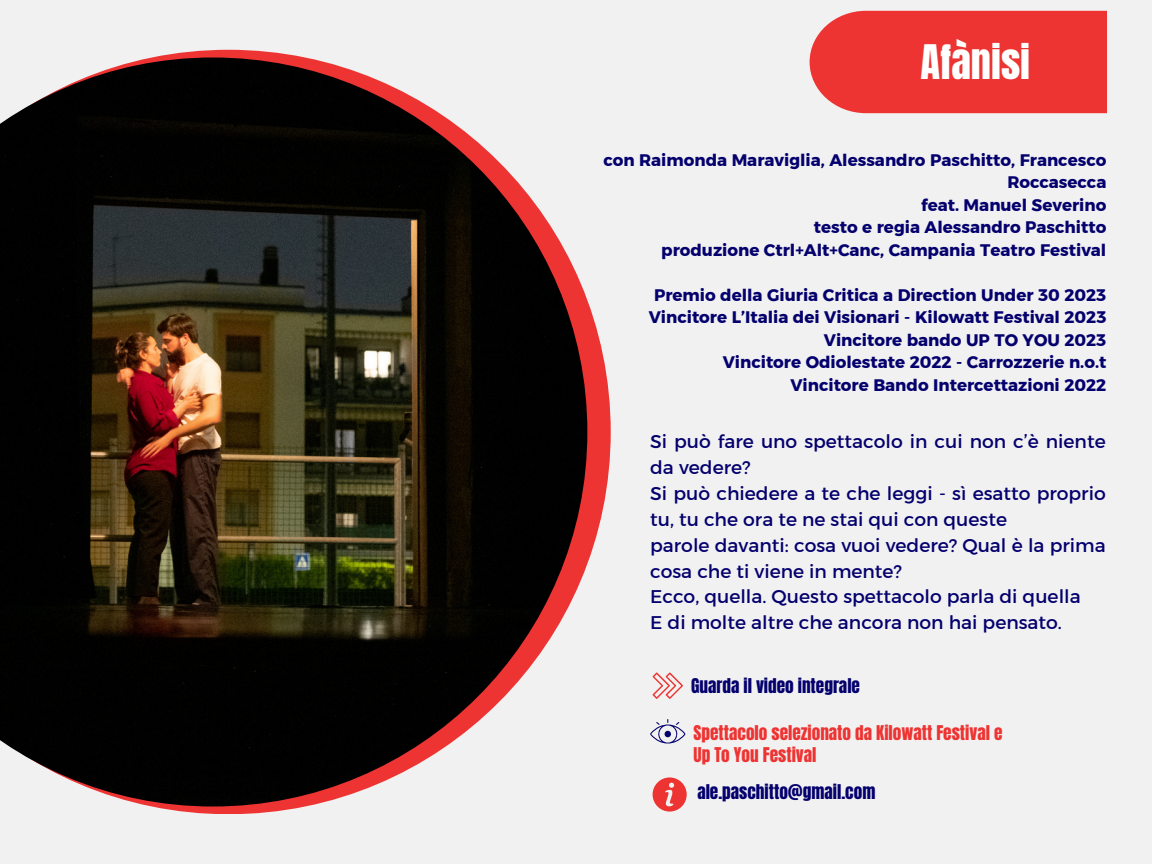
<style>
.page{position:relative;width:1152px;height:864px;background:#f1f1f1}
.page>*{position:absolute;margin:0;border:0;box-sizing:border-box;transform-origin:0 0}
.t1{font:40.5px "Anton";color:#fff}
.t2{font:18.75px/25.8px "Kief Montaser Regular";color:#04006d}
.t3{font:17.25px/21.9px "Anton";color:#ed3432}
.t4{font:17.25px "Anton";color:#04006d}
.t5{font:16.65px/22.5px "Kief Montaser Bold";color:#04006d;text-align:right}
</style>
<div class="page">
<svg style="left:155px;top:50px;width:456px;height:764px"></svg>
<div style="left:810px;top:11px;width:296px;height:102px;background:#ed3432"></div>
<img style="left:0;top:57px;width:587px;height:750px">
<svg style="left:653px;top:672px;width:30px;height:27px"></svg>
<svg style="left:650px;top:719px;width:35px;height:25px"></svg>
<svg style="left:653px;top:777px;width:33px;height:34px"></svg>
<h1 class="t1" style="left:920px;top:33px;width:111px">Afànisi</h1>
<p class="t5" style="left:603px;top:149px;width:505px">con Raimonda Maraviglia, Alessandro Paschitto, Francesco Roccasecca<br>feat. Manuel Severino<br>testo e regia Alessandro Paschitto<br>produzione Ctrl+Alt+Canc, Campania Teatro Festival</p>
<p class="t5" style="left:649px;top:284px;width:459px">Premio della Giuria Critica a Direction Under 30 2023<br>Vincitore L’Italia dei Visionari - Kilowatt Festival 2023<br>Vincitore bando UP TO YOU 2023<br>Vincitore Odiolestate 2022 - Carrozzerie n.o.t Vincitore Bando Intercettazioni 2022</p>
<p class="t2" style="left:650px;top:429px;width:457px">Si può fare uno spettacolo in cui non c’è niente da vedere?<br>Si può chiedere a te che leggi - sì esatto proprio tu, tu che ora te ne stai qui con queste<br>parole davanti: cosa vuoi vedere? Qual è la prima cosa che ti viene in mente?<br>Ecco, quella. Questo spettacolo parla di quella<br>E di molte altre che ancora non hai pensato.</p>
<p class="t4" style="left:691px;top:673px;width:170px">Guarda il video integrale</p>
<p class="t3" style="left:694px;top:722px;width:310px">Spettacolo selezionato da Kilowatt Festival e<br>Up To You Festival</p>
<p class="t4" style="left:697px;top:779px;width:180px">ale.paschitto@gmail.com</p>
</div>
